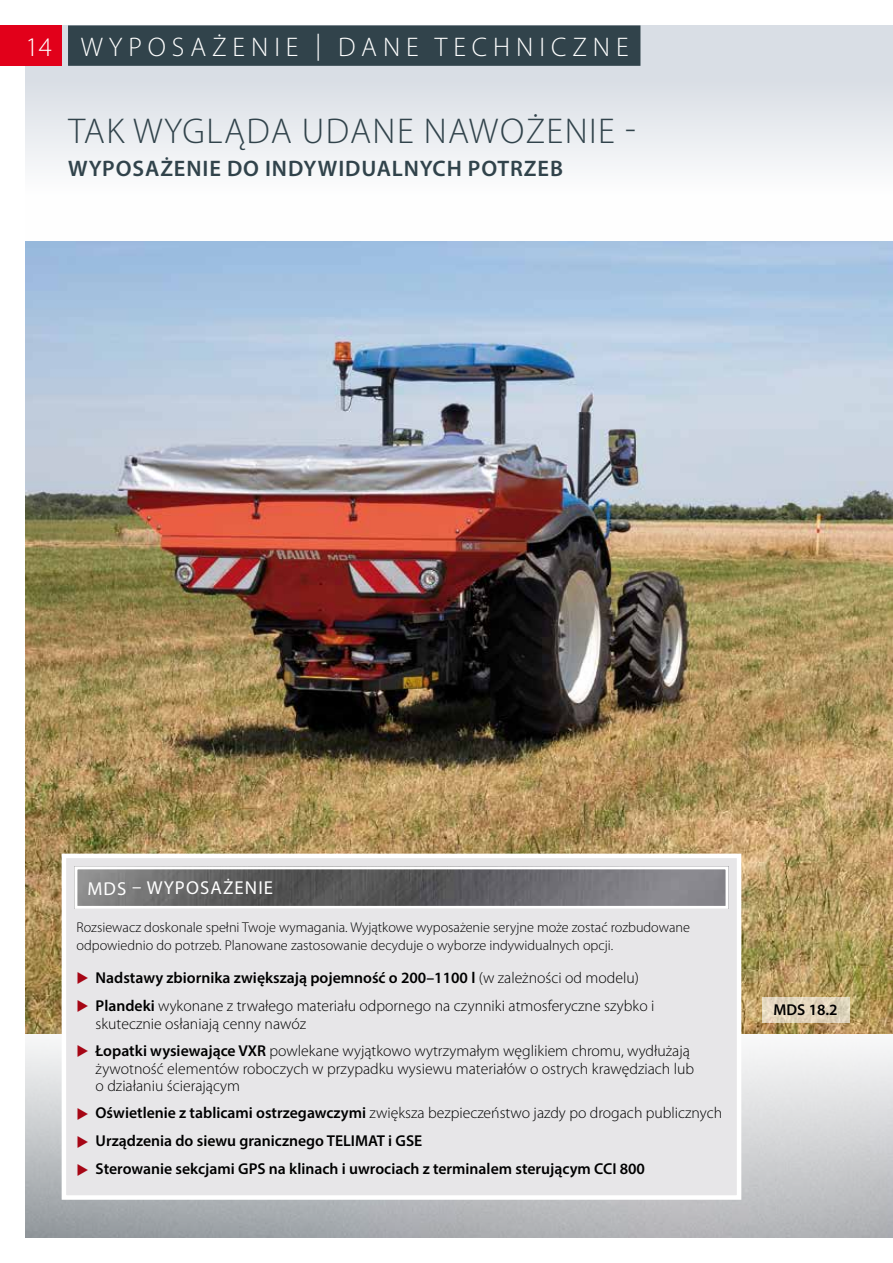
<style>
.page{position:relative;width:893px;height:1263px;background:#fff}
.page>*{position:absolute;margin:0;border:0;box-sizing:border-box;transform-origin:0 0}
.t1{font:300 36px "Myriad Pro";letter-spacing:.04em;color:#31434b}
.t2{font:300 27px "Myriad Pro";letter-spacing:.22em;color:#fff}
.t3{font:600 22.5px "Myriad Pro";letter-spacing:.04em;color:#31434b}
.t4{font:18.75px "Myriad Pro";letter-spacing:.06em;color:#fff}
.t5{font:300 15.75px/17.2px "Myriad Pro";color:#000}
.t6{font:600 15.75px "Myriad Pro";color:#000}
.t7{font:300 14.25px/17.2px "Myriad Pro";color:#000}
.s1{color:#b80718}
.s2{font-weight:300}
.s3{font-weight:600}
</style>
<div class="page">
<svg style="left:26px;top:26px;width:867px;height:216px"></svg>
<img style="left:26px;top:242px;width:867px;height:792px">
<svg style="left:762px;top:998px;width:88px;height:25px;background:#e2d5bd"></svg>
<div style="left:0;top:26px;width:62px;height:40px;background:#e2001a"></div>
<div style="left:68px;top:25px;width:572px;height:41px;background:#31434b"></div>
<div style="left:62px;top:854px;width:679px;height:346px;background:#e7e6e8;border:4px solid #fff"></div>
<img style="left:78px;top:870px;width:647px;height:35px">
<div style="left:74px;top:866px;width:655px;height:43px;border:3px solid #fff"></div>
<h2 class="t2" style="left:26px;top:32px;width:605px">14 WYPOSAŻENIE | DANE TECHNICZNE</h2>
<h1 class="t1" style="left:68px;top:111px;width:569px">TAK WYGLĄDA UDANE NAWOŻENIE -</h1>
<h3 class="t3" style="left:68px;top:154px;width:496px">WYPOSAŻENIE DO INDYWIDUALNYCH POTRZEB</h3>
<p class="t4" style="left:87px;top:876px;width:187px">MDS – WYPOSAŻENIE</p>
<p class="t7" style="left:77px;top:919px;width:615px">Rozsiewacz doskonale spełni Twoje wymagania. Wyjątkowe wyposażenie seryjne może zostać rozbudowane odpowiednio do potrzeb. Planowane zastosowanie decyduje o wyborze indywidualnych opcji.</p>
<p class="t6" style="left:77px;top:968px;width:564px"><span class="s1">◆</span> Nadstawy zbiornika zwiększają pojemność o 200–1100 l <span class="s2">(w zależności od modelu)</span></p>
<p class="t5" style="left:96px;top:998px;width:560px;text-indent:-19px"><span class="s1">◆</span> <span class="s3">Plandeki</span> wykonane z trwałego materiału odpornego na czynniki atmosferyczne szybko i skutecznie osłaniają cenny nawóz</p>
<p class="t5" style="left:96px;top:1043px;width:600px;text-indent:-19px"><span class="s1">◆</span> <span class="s3">Łopatki wysiewające VXR</span> powlekane wyjątkowo wytrzymałym węglikiem chromu, wydłużają żywotność elementów roboczych w przypadku wysiewu materiałów o ostrych krawędziach lub o działaniu ścierającym</p>
<p class="t5" style="left:77px;top:1104px;width:647px"><span class="s1">◆</span> <span class="s3">Oświetlenie z tablicami ostrzegawczymi</span> zwiększa bezpieczeństwo jazdy po drogach publicznych</p>
<p class="t6" style="left:77px;top:1131px;width:347px"><span class="s1">◆</span> Urządzenia do siewu granicznego TELIMAT i GSE</p>
<p class="t6" style="left:77px;top:1158px;width:570px"><span class="s1">◆</span> Sterowanie sekcjami GPS na klinach i uwrociach z terminalem sterującym CCI 800</p>
<p class="t6" style="left:773px;top:1000px;width:66px">MDS 18.2</p>
</div>
